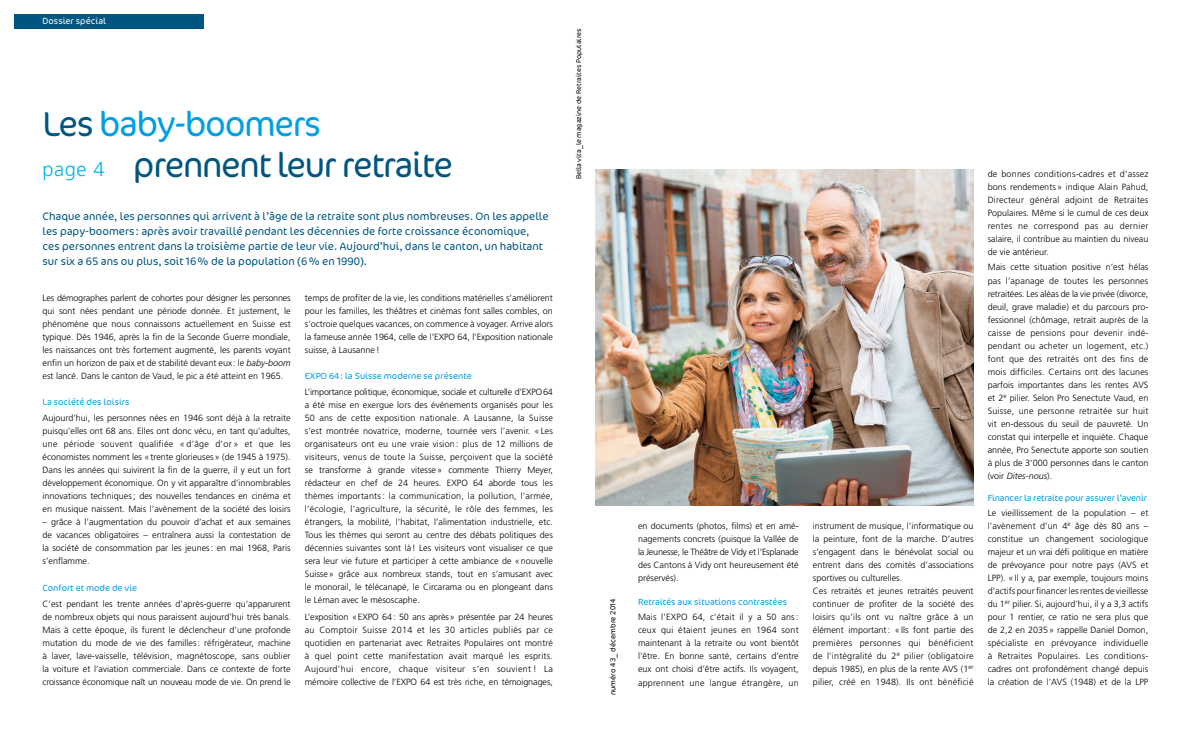
<style>
.page{position:relative;width:1191px;height:738px;background:#fff}
.page>*{position:absolute;margin:0;border:0;box-sizing:border-box;transform-origin:0 0}
.t1{font:300 35px/40.5px "Cocon";letter-spacing:-.04em;color:#005680}
.t2{font:300 20px "Frutiger";color:#00b5ed}
.t3{font:300 11px/15px "Cocon";color:#005680}
.t4{font:300 9px/13px "Frutiger";color:#000;text-align:justify}
.t5{font:300 9px "Cocon";color:#009ee3}
.t6{font:300 9px "Cocon";color:#fff}
.t7{font:300 7.5px "Cocon";letter-spacing:.005em;color:#000}
.t8{font:300 7px "Cocon";letter-spacing:.005em;color:#000}
.s1{color:#009ee3}
.s2{font-style:italic}
</style>
<div class="page">
<img style="left:595px;top:169px;width:378px;height:336px">
<div style="left:14px;top:14px;width:189px;height:14px;background:#005680"></div>
<p class="t6" style="left:43px;top:16px;width:65px">Dossier spécial</p>
<h1 class="t1" style="left:133px;top:105px;width:321px;text-indent:-91px">Les <span class="s1">baby-boomers </span>prennent leur retraite</h1>
<h2 class="t2" style="left:43px;top:158px;width:63px">page 4</h2>
<p class="t3" style="left:43px;top:209px;width:507px">Chaque année, les personnes qui arrivent à l’âge de la retraite sont plus nombreuses. On les appelle les papy-boomers : après avoir travaillé pendant les décennies de forte croissance économique, ces personnes entrent dans la troisième partie de leur vie. Aujourd’hui, dans le canton, un habitant sur six a 65 ans ou plus, soit 16% de la population (6% en 1990).</p>
<p class="t4" style="left:43px;top:291px;width:250px">Les démographes parlent de cohortes pour désigner les personnes qui sont nées pendant une période donnée. Et justement, le phénomène que nous connaissons actuellement en Suisse est typique. Dès 1946, après la fin de la Seconde Guerre mondiale, les naissances ont très fortement augmenté, les parents voyant enfin un horizon de paix et de stabilité devant eux : le <span class="s2">baby-boom </span>est lancé. Dans le canton de Vaud, le pic a été atteint en 1965.</p>
<p class="t5" style="left:43px;top:396px;width:89px">La société des loisirs</p>
<p class="t4" style="left:43px;top:410px;width:250px">Aujourd’hui, les personnes nées en 1946 sont déjà à la retraite puisqu’elles ont 68 ans. Elles ont donc vécu, en tant qu’adultes, une période souvent qualifiée « d’âge d’or » et que les économistes nomment les «trente glorieuses» (de 1945 à 1975).<br>Dans les années qui suivirent la fin de la guerre, il y eut un fort développement économique. On y vit apparaître d’innombrables innovations techniques; des nouvelles tendances en cinéma et en musique naissent. Mais l’avènement de la société des loisirs</p>
<p class="t4" style="left:43px;top:514px;width:250px">– grâce à l’augmentation du pouvoir d’achat et aux semaines de vacances obligatoires – entraînera aussi la contestation de la société de consommation par les jeunes: en mai 1968, Paris s’enflamme.</p>
<p class="t5" style="left:43px;top:581px;width:96px">Confort et mode de vie</p>
<p class="t4" style="left:43px;top:596px;width:250px">C’est pendant les trente années d’après-guerre qu’apparurent de nombreux objets qui nous paraissent aujourd’hui très banals.<br>Mais à cette époque, ils furent le déclencheur d’une profonde mutation du mode de vie des familles: réfrigérateur, machine à laver, lave-vaisselle, télévision, magnétoscope, sans oublier la voiture et l’aviation commerciale. Dans ce contexte de forte croissance économique naît un nouveau mode de vie. On prend le</p>
<p class="t4" style="left:305px;top:291px;width:250px">temps de profiter de la vie, les conditions matérielles s’améliorent pour les familles, les théâtres et cinémas font salles combles, on s’octroie quelques vacances, on commence à voyager. Arrive alors la fameuse année 1964, celle de l’EXPO 64, l’Exposition nationale suisse, à Lausanne !</p>
<p class="t5" style="left:305px;top:370px;width:168px">EXPO 64: la Suisse moderne se présente</p>
<p class="t4" style="left:305px;top:385px;width:250px">L’importance politique, économique, sociale et culturelle d’EXPO64 a été mise en exergue lors des événements organisés pour les 50 ans de cette exposition nationale. A Lausanne, la Suisse s’est montrée novatrice, moderne, tournée vers l’avenir. «Les organisateurs ont eu une vraie vision : plus de 12 millions de visiteurs, venus de toute la Suisse, perçoivent que la société se transforme à grande vitesse» commente Thierry Meyer, rédacteur en chef de 24 heures. EXPO 64 aborde tous les thèmes importants: la communication, la pollution, l’armée, l’écologie, l’agriculture, la sécurité, le rôle des femmes, les étrangers, la mobilité, l’habitat, l’alimentation industrielle, etc.<br>Tous les thèmes qui seront au centre des débats politiques des décennies suivantes sont là! Les visiteurs vont visualiser ce que sera leur vie future et participer à cette ambiance de «nouvelle Suisse» grâce aux nombreux stands, tout en s’amusant avec le monorail, le télécanapé, le Circarama ou en plongeant dans le Léman avec le mésoscaphe.</p>
<p class="t4" style="left:305px;top:610px;width:250px">L’exposition «EXPO 64: 50 ans après» présentée par 24 heures au Comptoir Suisse 2014 et les 30 articles publiés par ce quotidien en partenariat avec Retraites Populaires ont montré à quel point cette manifestation avait marqué les esprits.<br>Aujourd’hui encore, chaque visiteur s’en souvient ! La mémoire collective de l’EXPO 64 est très riche, en témoignages,</p>
<p class="t8" style="left:575px;top:179px;width:152px;rotate:-90deg">Bella vita_le magazine de Retraites Populaires</p>
<p class="t7" style="left:608px;top:694px;width:98px;rotate:-90deg">numéro 43_ décembre 2014</p>
<p class="t4" style="left:638px;top:519px;width:162px">en documents (photos, films) et en amé&shy;nagements concrets (puisque la Vallée de la Jeunesse, le Théâtre de Vidy et l’Esplanade des Cantons à Vidy ont heureusement été préservés).</p>
<p class="t5" style="left:638px;top:595px;width:151px">Retraités aux situations contrastées</p>
<p class="t4" style="left:638px;top:610px;width:162px">Mais l’EXPO 64, c’était il y a 50 ans: ceux qui étaient jeunes en 1964 sont maintenant à la retraite ou vont bientôt l’être. En bonne santé, certains d’entre eux ont choisi d’être actifs. Ils voyagent, apprennent une langue étrangère, un</p>
<p class="t4" style="left:813px;top:519px;width:162px;text-align:left">instrument de musique, l’informatique ou la peinture, font de la marche. D’autres s’engagent dans le bénévolat social ou entrent dans des comités d’associations sportives ou culturelles.<br>Ces retraités et jeunes retraités peuvent continuer de profiter de la société des loisirs qu’ils ont vu naître grâce à un élément important: «Ils font partie des premières personnes qui bénéficient de l’intégralité du 2<sup>e</sup> pilier (obligatoire depuis 1985), en plus de la rente AVS (1<sup>er </sup>pilier, créé en 1948). Ils ont bénéficié</p>
<p class="t4" style="left:987px;top:167px;width:162px">de bonnes conditions-cadres et d’assez bons rendements» indique Alain Pahud, Directeur général adjoint de Retraites Populaires. Même si le cumul de ces deux rentes ne correspond pas au dernier salaire, il contribue au maintien du niveau de vie antérieur.</p>
<p class="t4" style="left:987px;top:261px;width:162px">Mais cette situation positive n’est hélas pas l’apanage de toutes les personnes retraitées. Les aléas de la vie privée (divorce, deuil, grave maladie) et du parcours pro&shy;fessionnel (chômage, retrait auprès de la caisse de pensions pour devenir indé&shy;pendant ou acheter un logement, etc.) font que des retraités ont des fins de mois difficiles. Certains ont des lacunes parfois importantes dans les rentes AVS et 2<sup>e</sup> pilier. Selon Pro Senectute Vaud, en Suisse, une personne retraitée sur huit vit en-dessous du seuil de pauvreté. Un constat qui interpelle et inquiète. Chaque année, Pro Senectute apporte son soutien à plus de 3'000 personnes dans le canton (voir <span class="s2">Dites-nous</span>).</p>
<p class="t5" style="left:987px;top:492px;width:161px">Financer la retraite pour assurer l’avenir</p>
<p class="t4" style="left:987px;top:505px;width:162px">Le vieillissement de la population – et l’avènement d’un 4<sup>e</sup> âge dès 80 ans – constitue un changement sociologique majeur et un vrai défi politique en matière de prévoyance pour notre pays (AVS et LPP). «Il y a, par exemple, toujours moins d’actifs pour financer les rentes de vieillesse du 1<sup>er</sup> pilier. Si, aujourd’hui, il y a 3,3 actifs pour 1 rentier, ce ratio ne sera plus que de 2,2 en 2035» rappelle Daniel Domon, spécialiste en prévoyance individuelle à Retraites Populaires. Les conditions&shy;cadres ont profondément changé depuis la création de l’AVS (1948) et de la LPP</p>
</div>
